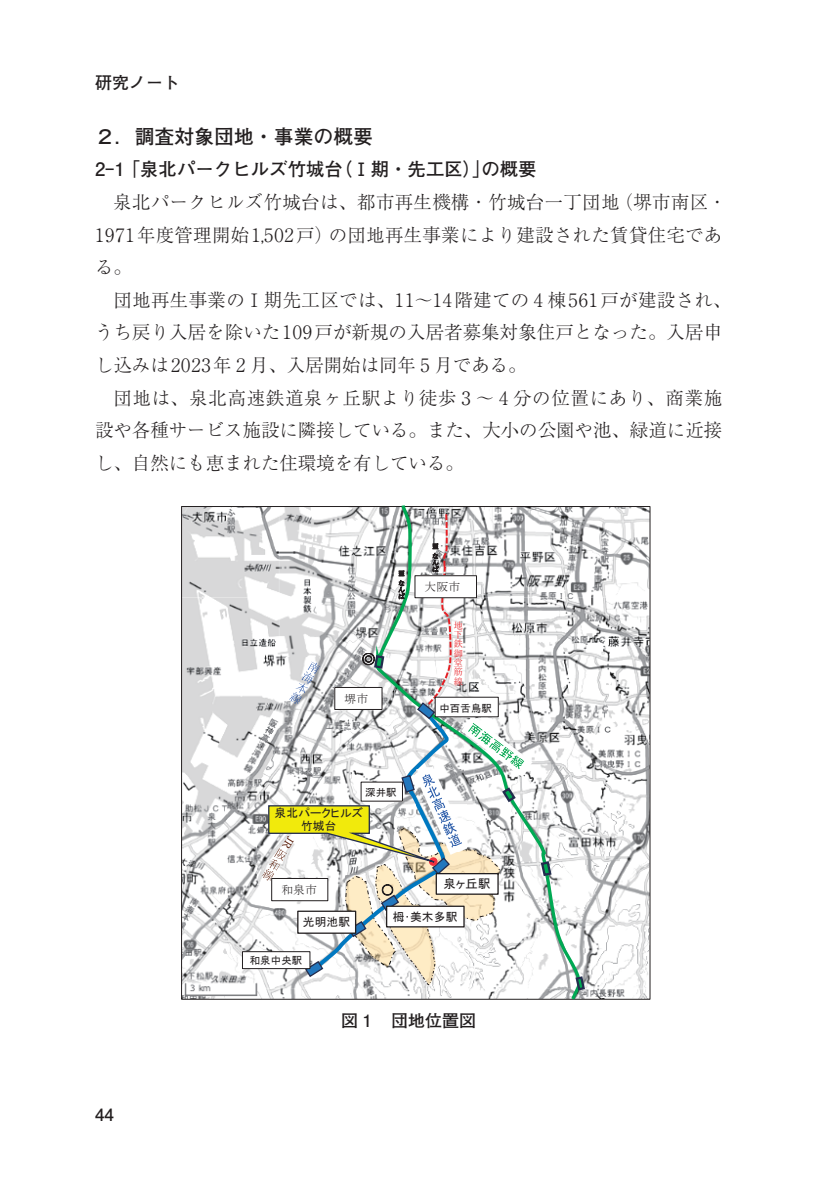
<style>
.page{position:relative;width:840px;height:1191px;background:#fff}
.page>*{position:absolute;margin:0;border:0;box-sizing:border-box;transform-origin:0 0}
.t1{font:700 19.8px "Futo Go B101 Pr 6";color:#231f20}
.t2{font:300 18.4px/32.6px "Ryumin Pr 6";letter-spacing:.015em;color:#231f20}
.t3{font:700 18.4px "Futo Go B101 Pr 6";color:#231f20}
.t4{font:700 17px "Futo Go B101 Pr 6";color:#231f20}
.t5{font:13.6px "MS Mincho";color:#231f20}
.t6{font:13px "MS Mincho";color:#231f20}
.t7{font:12.4px "MS P Gothic";color:#231f20}
.t8{font:11.6px/13px "MS P Gothic";letter-spacing:.015em;color:#231f20;text-align:center}
.t9{font:11.6px "MS Mincho";letter-spacing:.015em;color:#231f20}
.t10{font:10.4px "MS P Gothic";letter-spacing:.015em;color:#231f20}
.t11{font:9.2px/9.2px "Yu Mincho";color:#e72025;text-align:justify}
.t12{font:6.4px/9.8px "MS Mincho";color:#231f20}
</style>
<div class="page">
<img style="left:183px;top:508px;width:465px;height:489px">
<svg style="left:373px;top:505px;width:207px;height:495px"></svg>
<svg style="left:539px;top:860px;width:13px;height:17px"></svg>
<svg style="left:573px;top:975px;width:13px;height:17px"></svg>
<div style="left:242px;top:951px;width:68px;height:17px;background:#fff"></div>
<div style="left:242px;top:951px;width:68px;height:18px;border:1px solid #231f20"></div>
<img style="left:257px;top:832px;width:4px;height:52px">
<svg style="left:261px;top:510px;width:271px;height:475px"></svg>
<div style="left:415px;top:576px;width:61px;height:22px;background:#fff"></div>
<div style="left:414px;top:575px;width:62px;height:23px;border:1px solid #231f20"></div>
<div style="left:271px;top:878px;width:56px;height:22px;background:#fff"></div>
<div style="left:271px;top:878px;width:57px;height:23px;border:1px solid #231f20"></div>
<div style="left:334px;top:687px;width:48px;height:22px;background:#fff"></div>
<div style="left:334px;top:687px;width:48px;height:23px;border:1px solid #231f20"></div>
<p class="t4" style="left:95px;top:69px;width:87px">研究ノート</p>
<p class="t1" style="left:95px;top:120px;width:279px">２．調査対象団地・事業の概要</p>
<p class="t3" style="left:95px;top:155px;width:443px">2-1 「泉北パークヒルズ竹城台（Ⅰ期・先工区）」の概要</p>
<p class="t2" style="left:95px;top:185px;width:632px;text-indent:18px">泉北パークヒルズ竹城台は、都市再生機構・竹城台一丁団地（堺市南区・<br>1971年度管理開始1,502戸）の団地再生事業により建設された賃貸住宅である。</p>
<p class="t2" style="left:95px;top:282px;width:637px;text-indent:18px">団地再生事業のⅠ期先工区では、11～14階建ての 4 棟561戸が建設され、うち戻り入居を除いた109戸が新規の入居者募集対象住戸となった。入居申し込みは2023年 2 月、入居開始は同年 5 月である。</p>
<p class="t2" style="left:95px;top:380px;width:628px;text-align:justify;text-indent:18px">団地は、泉北高速鉄道泉ヶ丘駅より徒歩 3 ～ 4 分の位置にあり、商業施設や各種サービス施設に隣接している。また、大小の公園や池、緑道に近接し、自然にも恵まれた住環境を有している。</p>
<p class="t5" style="left:361px;top:652px;width:15px">◎</p>
<p class="t9" style="left:344px;top:693px;width:25px">堺市</p>
<p class="t12" style="left:398px;top:568px;width:8px">至な</p>
<p class="t12" style="left:398px;top:586px;width:8px;line-height:6.6px">んば</p>
<p class="t12" style="left:432px;top:541px;width:8px">至な</p>
<p class="t12" style="left:432px;top:559px;width:8px;line-height:6.6px">んば</p>
<p class="t9" style="left:424px;top:581px;width:37px">大阪市</p>
<p class="t11" style="left:453px;top:620px;width:11px">地下鉄御堂筋線</p>
<p class="t10" style="left:439px;top:703px;width:54px">中百舌鳥駅</p>
<p class="t10" style="left:365px;top:786px;width:33px">深井駅</p>
<p class="t8" style="left:274px;top:806px;width:90px">泉北パークヒルズ竹城台</p>
<p class="t9" style="left:281px;top:884px;width:37px">和泉市</p>
<p class="t6" style="left:381px;top:883px;width:15px">○</p>
<p class="t7" style="left:443px;top:877px;width:49px">泉ヶ丘駅</p>
<p class="t8" style="left:303px;top:915px;width:49px">光明池駅</p>
<p class="t8" style="left:393px;top:910px;width:66px">栂･美木多駅</p>
<p class="t4" style="left:95px;top:1100px;width:20px">44</p>
<p class="t10" style="left:249px;top:955px;width:54px">和泉中央駅</p>
<p class="t4" style="left:341px;top:1007px;width:136px">図 1　団地位置図</p>
</div>
